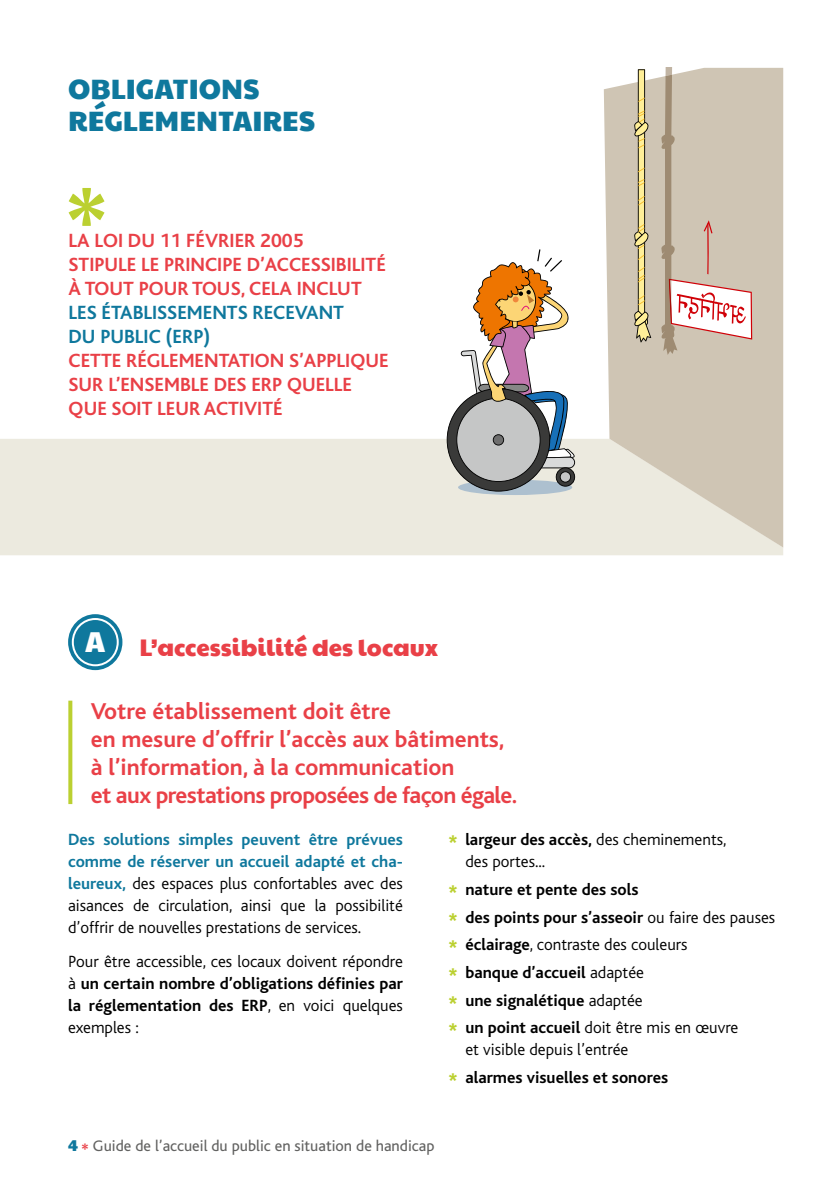
<style>
.page{position:relative;width:840px;height:1191px;background:#fff}
.page>*{position:absolute;margin:0;border:0;box-sizing:border-box;transform-origin:0 0}
.t1{font:28px/32px "Paytone One";color:#0f789d}
.t2{font:700 24px/28px "Bliss";color:#e94047}
.t3{font:24px "Paytone One";color:#e94047}
.t4{font:700 20px/24px "Bliss";color:#e94047}
.t5{font:700 20px/24px "Bliss";color:#0f789d}
.t6{font:300 17px/22px "Bliss";color:#000;text-align:justify}
.t7{font:700 17px/27.6px "Bliss";color:#000}
.t8{font:16px "Bliss";color:#626261}
.s1{font-size:28.8px;color:#fff}
.s2{font-weight:700;color:#0f789d}
.s3{font-weight:700}
.s4{font-family:"Paytone One";font-weight:400;color:#bbd031}
.s5{font-weight:300}
.s6{font-family:"Paytone One";color:#0f789d}
.s7{font-weight:700;color:#e94047}
</style>
<div class="page">
<div style="left:0;top:439px;width:782px;height:116px;background:#eceadf"></div>
<svg style="left:603px;top:68px;width:179px;height:479px;background:#d5cdbe"></svg>
<div style="left:458px;top:480px;width:114px;height:15px;background:#adc0cf;border-radius:50%"></div>
<svg style="left:634px;top:69px;width:16px;height:273px;background:#c5b98f"></svg>
<svg style="left:661px;top:68px;width:90px;height:287px;background:#d0c1b2"></svg>
<svg style="left:446px;top:249px;width:131px;height:242px"></svg>
<svg style="left:69px;top:188px;width:35px;height:38px"></svg>
<svg style="left:68px;top:700px;width:4px;height:104px"></svg>
<div style="left:68px;top:614px;width:54px;height:56px;background:#0f789d;border-radius:50%"></div>
<div style="left:72px;top:618px;width:47px;height:48px;border:2px solid #fff;border-radius:50%"></div>
<h1 class="t1" style="left:68px;top:73px;width:248px">OBLIGATIONS<br>RÉGLEMENTAIRES</h1>
<p class="t4" style="left:69px;top:229px;width:318px">LA LOI DU 11 FÉVRIER 2005<br>STIPULE LE PRINCIPE D’ACCESSIBILITÉ<br>À TOUT POUR TOUS, CELA INCLUT</p>
<p class="t5" style="left:69px;top:301px;width:277px">LES ÉTABLISSEMENTS RECEVANT<br>DU PUBLIC (ERP)</p>
<p class="t4" style="left:69px;top:349px;width:321px">CETTE RÉGLEMENTATION S’APPLIQUE<br>SUR L’ENSEMBLE DES ERP QUELLE<br>QUE SOIT LEUR ACTIVITÉ</p>
<h2 class="t3" style="left:85px;top:628px;width:354px"><span class="s1">A</span> L’accessibilité des locaux</h2>
<h2 class="t2" style="left:91px;top:697px;width:428px">Votre établissement doit être<br>en mesure d’offrir l’accès aux bâtiments, à l’information, à la communication<br>et aux prestations proposées de façon égale.</h2>
<p class="t6" style="left:68px;top:829px;width:336px"><span class="s2">Des solutions simples peuvent être prévues comme de réserver un accueil adapté et cha&shy;leureux,</span> des espaces plus confortables avec des aisances de circulation, ainsi que la possibilité d’offrir de nouvelles prestations de services.</p>
<p class="t6" style="left:68px;top:950px;width:336px">Pour être accessible, ces locaux doivent répondre à <span class="s3">un certain nombre d’obligations définies par la réglementation des ERP</span>, en voici quelques exemples :</p>
<p class="t6" style="left:465px;top:829px;width:262px;text-indent:-17px"><span class="s4">*</span> <span class="s3">largeur des accès,</span> des cheminements, des portes...</p>
<p class="t7" style="left:448px;top:876px;width:328px"><span class="s4">*</span> nature et pente des sols<br><span class="s4">*</span> des points pour s’asseoir <span class="s5">ou faire des pauses </span><span class="s4">*</span> éclairage<span class="s5">, contraste des couleurs<br></span><span class="s4">*</span> banque d’accueil <span class="s5">adaptée<br></span><span class="s4">*</span> une signalétique <span class="s5">adaptée<br></span><span class="s4">*</span> un point accueil <span class="s5">doit être mis en œuvre</span></p>
<p class="t7" style="left:448px;top:1036px;width:221px;text-indent:17px"><span class="s5">et visible depuis l’entrée<br></span><span class="s4">*</span> alarmes visuelles et sonores</p>
<p class="t8" style="left:68px;top:1136px;width:367px"><span class="s6">4</span> <span class="s7">*</span> Guide de l’accueil du public en situation de handicap</p>
</div>
